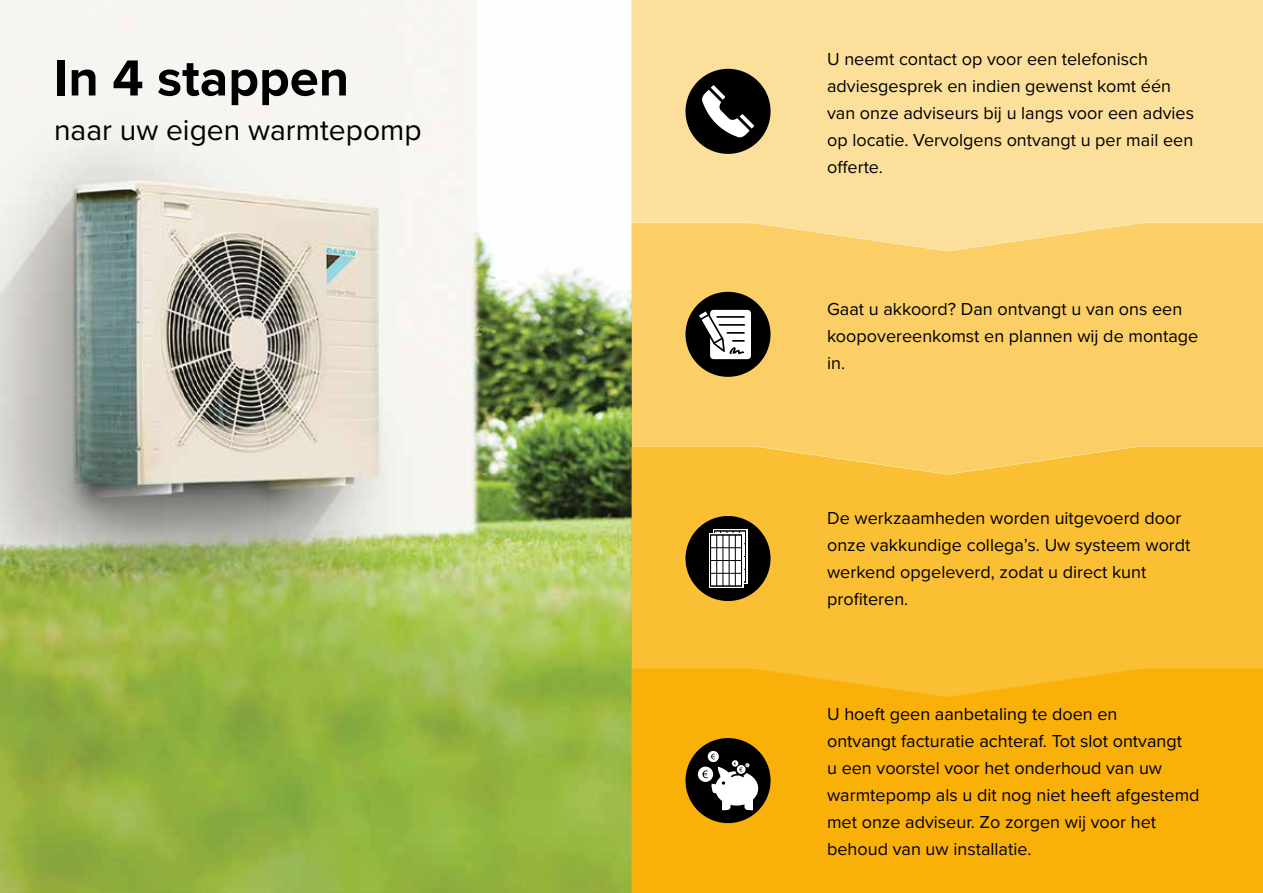
<style>
.page{position:relative;width:1263px;height:893px;background:#fff}
.page>*{position:absolute;margin:0;border:0;box-sizing:border-box;transform-origin:0 0}
.t1{font:700 52.5px "Proxima Nova";color:#000}
.t2{font:30px "Proxima Nova";color:#000}
.t3{font:18px/27px "Proxima Nova";color:#000}
</style>
<div class="page">
<img style="left:0;top:0;width:631px;height:893px">
<div style="left:631px;top:697px;width:632px;height:196px;background:#f9b008"></div>
<div style="left:631px;top:0;width:632px;height:223px;background:#fcdf9a"></div>
<div style="left:631px;top:223px;width:632px;height:223px;background:#fbcf66"></div>
<svg style="left:631px;top:446px;width:632px;height:251px;background:#f9be31"></svg>
<div style="left:685px;top:516px;width:85px;height:85px;background:#000;border-radius:50%"></div>
<svg style="left:713px;top:529px;width:34px;height:55px"></svg>
<hr style="left:720px;top:531px;width:1px;height:51px;background:#000">
<hr style="left:727px;top:531px;width:1px;height:51px;background:#000">
<hr style="left:733px;top:531px;width:1px;height:51px;background:#000">
<hr style="left:739px;top:531px;width:1px;height:51px;background:#000">
<hr style="left:714px;top:531px;width:1px;height:51px;background:#000">
<hr style="left:714px;top:543px;width:32px;height:1px;background:#000">
<hr style="left:714px;top:556px;width:32px;height:1px;background:#000">
<hr style="left:714px;top:569px;width:32px;height:1px;background:#000">
<hr style="left:714px;top:582px;width:32px;height:1px;background:#000">
<hr style="left:714px;top:531px;width:32px;height:1px;background:#000">
<hr style="left:745px;top:531px;width:1px;height:51px;background:#000">
<svg style="left:709px;top:533px;width:34px;height:55px"></svg>
<hr style="left:716px;top:535px;width:1px;height:51px;background:#000">
<hr style="left:723px;top:535px;width:1px;height:51px;background:#000">
<hr style="left:729px;top:535px;width:1px;height:51px;background:#000">
<hr style="left:735px;top:535px;width:1px;height:51px;background:#000">
<hr style="left:710px;top:535px;width:1px;height:51px;background:#000">
<hr style="left:710px;top:547px;width:32px;height:1px;background:#000">
<hr style="left:710px;top:560px;width:32px;height:1px;background:#000">
<hr style="left:710px;top:573px;width:32px;height:1px;background:#000">
<hr style="left:710px;top:586px;width:32px;height:1px;background:#000">
<hr style="left:710px;top:535px;width:32px;height:1px;background:#000">
<hr style="left:741px;top:535px;width:1px;height:51px;background:#000">
<div style="left:685px;top:69px;width:85px;height:85px;background:#000;border-radius:50%"></div>
<svg style="left:702px;top:85px;width:52px;height:53px"></svg>
<div style="left:685px;top:292px;width:85px;height:85px;background:#000;border-radius:50%"></div>
<svg style="left:699px;top:309px;width:52px;height:50px"></svg>
<div style="left:685px;top:738px;width:85px;height:85px;background:#000;border-radius:50%"></div>
<svg style="left:698px;top:751px;width:60px;height:59px"></svg>
<h1 class="t1" style="left:54px;top:39px;width:297px">In 4 stappen</h1>
<h2 class="t2" style="left:54px;top:108px;width:369px">naar uw eigen warmtepomp</h2>
<p class="t3" style="left:827px;top:45px;width:368px">U neemt contact op voor een telefonisch adviesgesprek en indien gewenst komt één van onze adviseurs bij u langs voor een advies op locatie. Vervolgens ontvangt u per mail een offerte.</p>
<p class="t3" style="left:827px;top:294px;width:373px">Gaat u akkoord? Dan ontvangt u van ons een koopovereenkomst en plannen wij de montage in.</p>
<p class="t3" style="left:827px;top:504px;width:365px">De werkzaamheden worden uitgevoerd door onze vakkundige collega’s. Uw systeem wordt werkend opgeleverd, zodat u direct kunt profiteren.</p>
<p class="t3" style="left:827px;top:700px;width:374px">U hoeft geen aanbetaling te doen en<br>ontvangt facturatie achteraf. Tot slot ontvangt<br>u een voorstel voor het onderhoud van uw warmtepomp als u dit nog niet heeft afgestemd met onze adviseur. Zo zorgen wij voor het behoud van uw installatie.</p>
</div>
